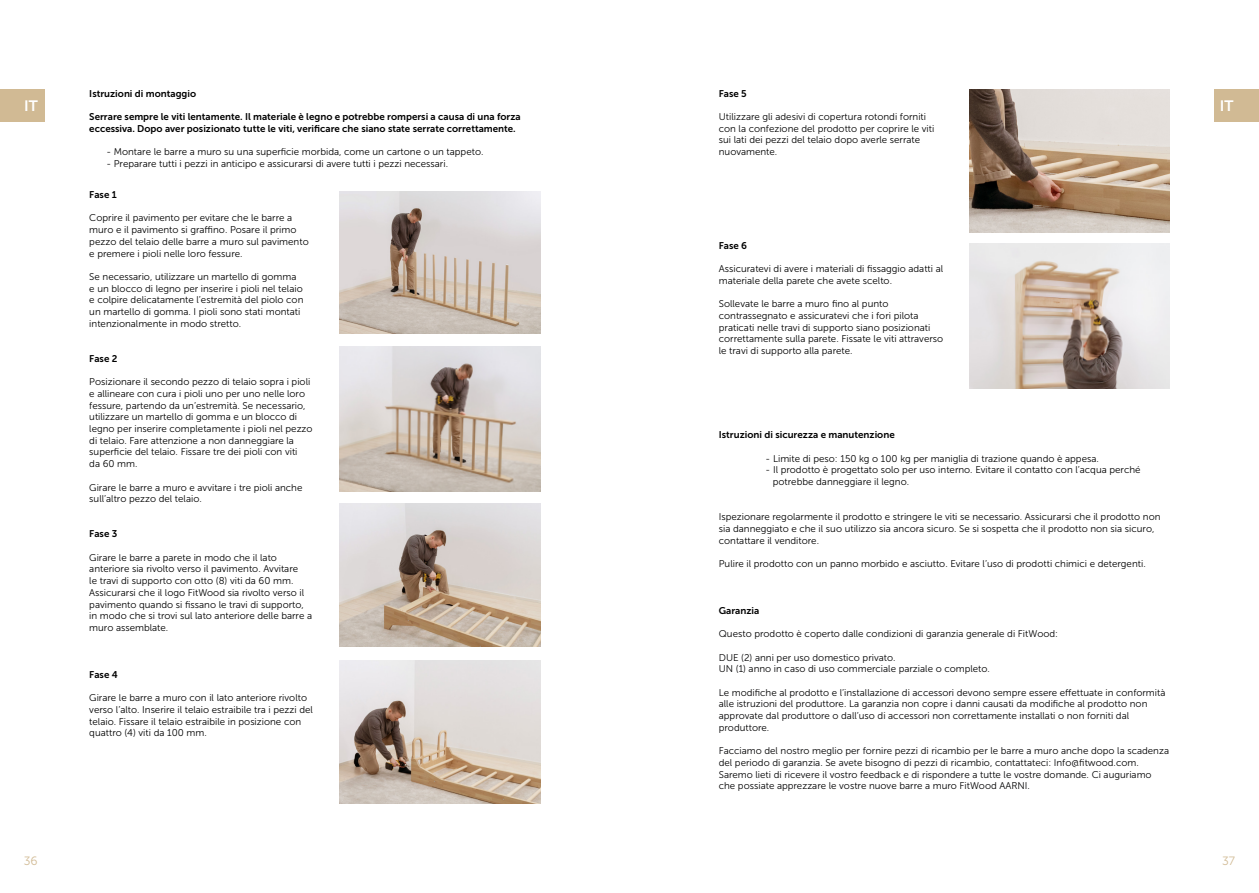
<style>
.page{position:relative;width:1259px;height:893px;background:#fff}
.page>*{position:absolute;margin:0;border:0;box-sizing:border-box;transform-origin:0 0}
.t1{font:15px "Museo Sans 700";color:#fff}
.t2{font:12px "Museo Sans 300";color:#d1ba94}
.t3{font:9.75px/11.7px "Museo Sans 300";color:#000}
.t4{font:9.75px/11.7px "Museo Sans 300";color:#020203}
.t5{font:9.75px/11.7px "Museo Sans 700";color:#000}
</style>
<div class="page">
<div style="left:0;top:89px;width:45px;height:33px;background:#d1ba94"></div>
<div style="left:1214px;top:89px;width:45px;height:33px;background:#d1ba94"></div>
<img style="left:339px;top:504px;width:201px;height:143px">
<img style="left:340px;top:191px;width:200px;height:143px">
<img style="left:340px;top:347px;width:200px;height:144px">
<img style="left:969px;top:244px;width:200px;height:145px">
<img style="left:969px;top:89px;width:200px;height:143px">
<img style="left:340px;top:661px;width:200px;height:143px">
<p class="t5" style="left:89px;top:87px;width:108px">Istruzioni di montaggio</p>
<p class="t5" style="left:89px;top:111px;width:433px">Serrare sempre le viti lentamente. Il materiale è legno e potrebbe rompersi a causa di una forza eccessiva. Dopo aver posizionato tutte le viti, verificare che siano state serrate correttamente.</p>
<p class="t3" style="left:106px;top:146px;width:379px">- Montare le barre a muro su una superficie morbida, come un cartone o un tappeto.</p>
<p class="t3" style="left:106px;top:158px;width:343px">- Preparare tutti i pezzi in anticipo e assicurarsi di avere tutti i pezzi necessari.</p>
<p class="t5" style="left:89px;top:189px;width:29px">Fase 1</p>
<p class="t3" style="left:89px;top:212px;width:221px">Coprire il pavimento per evitare che le barre a muro e il pavimento si graffino. Posare il primo pezzo del telaio delle barre a muro sul pavimento e premere i pioli nelle loro fessure.</p>
<p class="t3" style="left:89px;top:271px;width:216px">Se necessario, utilizzare un martello di gomma e un blocco di legno per inserire i pioli nel telaio e colpire delicatamente l’estremità del piolo con un martello di gomma. I pioli sono stati montati intenzionalmente in modo stretto.</p>
<p class="t5" style="left:89px;top:353px;width:30px">Fase 2</p>
<p class="t3" style="left:89px;top:376px;width:225px">Posizionare il secondo pezzo di telaio sopra i pioli e allineare con cura i pioli uno per uno nelle loro fessure, partendo da un’estremità. Se necessario, utilizzare un martello di gomma e un blocco di legno per inserire completamente i pioli nel pezzo di telaio. Fare attenzione a non danneggiare la superficie del telaio. Fissare tre dei pioli con viti<br>da 60 mm.</p>
<p class="t3" style="left:89px;top:481px;width:215px">Girare le barre a muro e avvitare i tre pioli anche sull’altro pezzo del telaio.</p>
<p class="t5" style="left:89px;top:528px;width:30px">Fase 3</p>
<p class="t3" style="left:89px;top:552px;width:224px">Girare le barre a parete in modo che il lato anteriore sia rivolto verso il pavimento. Avvitare<br>le travi di supporto con otto (8) viti da 60 mm.<br>Assicurarsi che il logo FitWood sia rivolto verso il pavimento quando si fissano le travi di supporto, in modo che si trovi sul lato anteriore delle barre a muro assemblate.</p>
<p class="t5" style="left:89px;top:668px;width:30px">Fase 4</p>
<p class="t3" style="left:89px;top:692px;width:225px">Girare le barre a muro con il lato anteriore rivolto verso l’alto. Inserire il telaio estraibile tra i pezzi del telaio. Fissare il telaio estraibile in posizione con quattro (4) viti da 100 mm.</p>
<p class="t5" style="left:719px;top:87px;width:30px">Fase 5</p>
<p class="t3" style="left:719px;top:111px;width:217px">Utilizzare gli adesivi di copertura rotondi forniti con la confezione del prodotto per coprire le viti sui lati dei pezzi del telaio dopo averle serrate nuovamente.</p>
<h1 class="t1" style="left:24px;top:97px;width:15px">IT</h1>
<h1 class="t1" style="left:1220px;top:97px;width:15px">IT</h1>
<p class="t5" style="left:719px;top:239px;width:30px">Fase 6</p>
<p class="t3" style="left:719px;top:263px;width:226px">Assicuratevi di avere i materiali di fissaggio adatti al materiale della parete che avete scelto.</p>
<p class="t3" style="left:719px;top:298px;width:226px">Sollevate le barre a muro fino al punto contrassegnato e assicuratevi che i fori pilota praticati nelle travi di supporto siano posizionati correttamente sulla parete. Fissate le viti attraverso le travi di supporto alla parete.</p>
<p class="t5" style="left:719px;top:429px;width:177px">Istruzioni di sicurezza e manutenzione</p>
<p class="t3" style="left:765px;top:453px;width:335px">- Limite di peso: 150 kg o 100 kg per maniglia di trazione quando è appesa.</p>
<p class="t3" style="left:773px;top:464px;width:369px;text-indent:-7px">- Il prodotto è progettato solo per uso interno. Evitare il contatto con l’acqua perché potrebbe danneggiare il legno.</p>
<p class="t3" style="left:719px;top:511px;width:443px">Ispezionare regolarmente il prodotto e stringere le viti se necessario. Assicurarsi che il prodotto non sia danneggiato e che il suo utilizzo sia ancora sicuro. Se si sospetta che il prodotto non sia sicuro, contattare il venditore.</p>
<p class="t3" style="left:719px;top:558px;width:428px">Pulire il prodotto con un panno morbido e asciutto. Evitare l’uso di prodotti chimici e detergenti.</p>
<p class="t5" style="left:719px;top:605px;width:42px">Garanzia</p>
<p class="t4" style="left:719px;top:628px;width:341px">Questo prodotto è coperto dalle condizioni di garanzia generale di FitWood:</p>
<p class="t4" style="left:719px;top:651px;width:178px">DUE (2) anni per uso domestico privato.</p>
<p class="t4" style="left:719px;top:663px;width:273px">UN (1) anno in caso di uso commerciale parziale o completo.</p>
<p class="t4" style="left:719px;top:687px;width:448px">Le modifiche al prodotto e l’installazione di accessori devono sempre essere effettuate in conformità alle istruzioni del produttore. La garanzia non copre i danni causati da modifiche al prodotto non approvate dal produttore o dall’uso di accessori non correttamente installati o non forniti dal produttore.</p>
<p class="t4" style="left:719px;top:745px;width:452px">Facciamo del nostro meglio per fornire pezzi di ricambio per le barre a muro anche dopo la scadenza del periodo di garanzia. Se avete bisogno di pezzi di ricambio, contattateci: Info@fitwood.com.<br>Saremo lieti di ricevere il vostro feedback e di rispondere a tutte le vostre domande. Ci auguriamo che possiate apprezzare le vostre nuove barre a muro FitWood AARNI.</p>
<p class="t2" style="left:24px;top:855px;width:15px">36</p>
<p class="t2" style="left:1222px;top:855px;width:14px">37</p>
</div>
